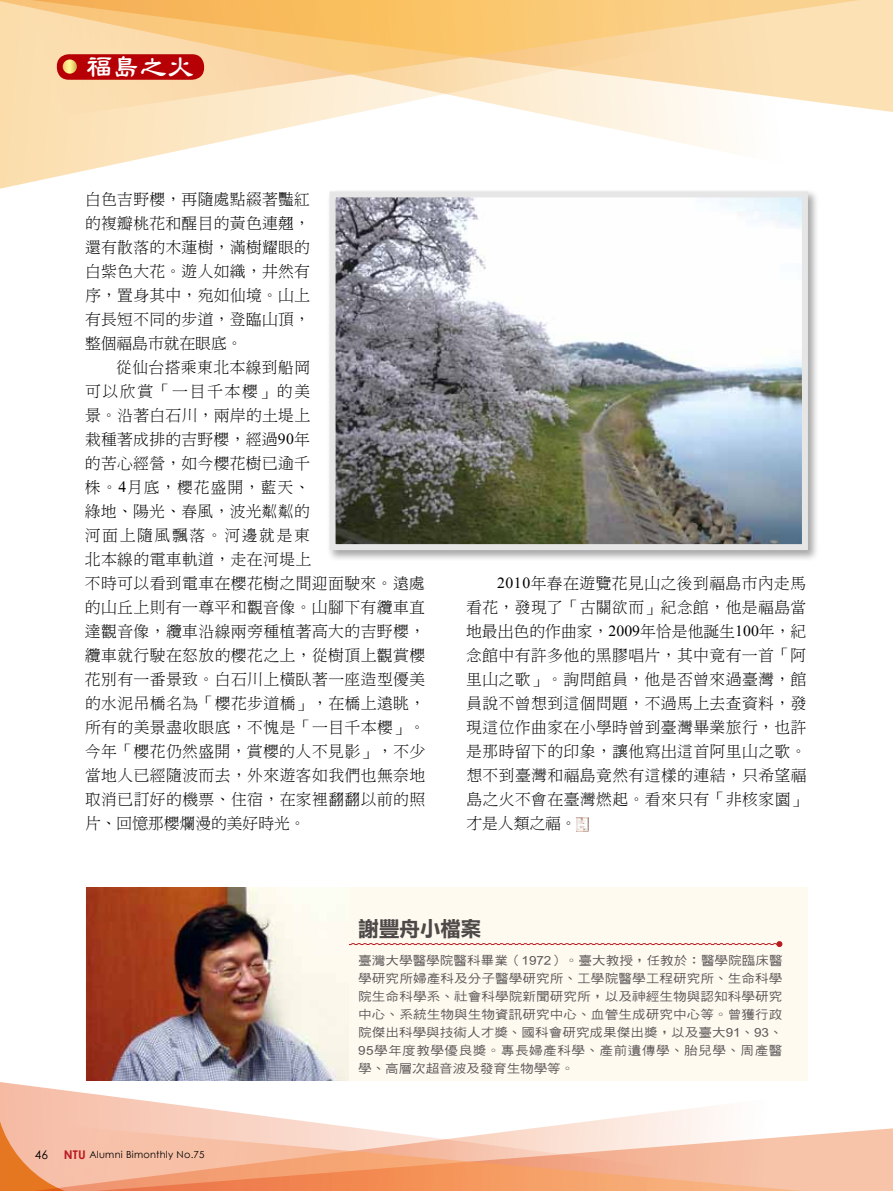
<style>
.page{position:relative;width:893px;height:1191px;background:#fff}
.page>*{position:absolute;margin:0;border:0;box-sizing:border-box;transform-origin:0 0}
.t1{font:700 27px "Jen Lei";color:#fff}
.t2{font:21px "DF Li Hei Bd HK BF";letter-spacing:-.025em;color:#4c4948}
.t3{font:15.75px/24px "DF Ming Lt HKP BF";letter-spacing:.03em;color:#000;text-align:justify}
.t4{font:12.15px/18px "DF Hei Md HKP BF";letter-spacing:.045em;color:#595757;text-align:justify;scale:1.11 1}
.t5{font:12px "Century Gothic";color:#000}
.t6{font:9.75px "Century Gothic";letter-spacing:.025em;color:#000}
.s1{font-weight:700;font-size:12px;color:#b81c22}
</style>
<div class="page">
<svg style="left:0;top:128px;width:727px;height:59px"></svg>
<svg style="left:0;top:0;width:892px;height:128px;background:#fbdcaa"></svg>
<svg style="left:0;top:1080px;width:808px;height:3px"></svg>
<svg style="left:0;top:1083px;width:722px;height:36px"></svg>
<svg style="left:0;top:1119px;width:892px;height:72px;background:#f6bfa2"></svg>
<div style="left:57px;top:54px;width:147px;height:26px;background:#b60005;border-radius:12px"></div>
<svg style="left:63px;top:59px;width:14px;height:15px"></svg>
<svg style="left:892px;top:0;width:1px;height:112px"></svg>
<svg style="left:892px;top:1128px;width:1px;height:63px"></svg>
<img style="left:576px;top:817px;width:12px;height:14px">
<div style="left:327px;top:188px;width:492px;height:373px;background:#000;opacity:.35"></div>
<img style="left:337px;top:198px;width:464px;height:345px">
<div style="left:330px;top:191px;width:478px;height:359px;border:6px solid #e6e6e6"></div>
<div style="left:85px;top:887px;width:723px;height:193px;background:#fffaf0"></div>
<svg style="left:349px;top:941px;width:433px;height:6px"></svg>
<img style="left:86px;top:887px;width:263px;height:193px">
<h1 class="t1" style="left:86px;top:53px;width:109px">福島之火</h1>
<p class="t3" style="left:85px;top:188px;width:227px">白色吉野櫻，再隨處點綴著豔紅的複瓣桃花和醒目的黃色連翹，還有散落的木蓮樹，滿樹耀眼的白紫色大花。遊人如織，井然有序，置身其中，宛如仙境。山上有長短不同的步道，登臨山頂，整個福島市就在眼底。</p>
<p class="t3" style="left:85px;top:356px;width:342px;text-align:left;text-indent:31px">從仙台搭乘東北本線到船岡<br>可以欣賞「一目千本櫻」的美<br>景。沿著白石川，兩岸的土堤上<br>栽種著成排的吉野櫻，經過 年<br>的苦心經營，如今櫻花樹已逾千<br>株。✔月底，櫻花盛開，藍天、<br>綠地、陽光、春風，波光粼粼的<br>河面上隨風飄落。河邊就是東<br>北本線的電車軌道，走在河堤上<br>不時可以看到電車在櫻花樹之間迎面駛來。遠處的山丘上則有一尊平和觀音像。山腳下有纜車直達觀音像，纜車沿線兩旁種植著高大的吉野櫻，纜車就行駛在怒放的櫻花之上，從樹頂上觀賞櫻花別有一番景致。白石川上橫臥著一座造型優美的水泥吊橋名為「櫻花步道橋」，在橋上遠眺，所有的美景盡收眼底，不愧是「一目千本櫻」。今年「櫻花仍然盛開，賞櫻的人不見影」，不少當地人已經隨波而去，外來遊客如我們也無奈地取消已訂好的機票、住宿，在家裡翻翻以前的照片、回憶那櫻爛漫的美好時光。</p>
<p class="t3" style="left:466px;top:572px;width:342px;text-indent:65px">年春在遊覽花見山之後到福島市內走馬看花，發現了「古關欲而」紀念館，他是福島當地最出色的作曲家，</p>
<p class="t3" style="left:466px;top:620px;width:342px;text-indent:293px">年，紀念館中有許多他的黑膠唱片，其中竟有一首「阿里山之歌」。詢問館員，他是否曾來過臺灣，館員說不曾想到這個問題，不過馬上去查資料，發現這位作曲家在小學時曾到臺灣畢業旅行，也許是那時留下的印象，讓他寫出這首阿里山之歌。想不到臺灣和福島竟然有這樣的連結，只希望福島之火不會在臺灣燃起。看來只有「非核家園」才是人類之福。</p>
<p class="t3" style="left:640px;top:620px;width:96px">年恰是他誕生</p>
<p class="t5" style="left:35px;top:1146px;width:15px">46</p>
<p class="t6" style="left:64px;top:1147px;width:142px"><span class="s1">NTU</span> Alumni Bimonthly No.75</p>
<h2 class="t2" style="left:358px;top:917px;width:125px">謝豐舟小檔案</h2>
<p class="t4" style="left:358px;top:952px;width:384px">臺灣大學醫學院醫科畢業（1972）。臺大教授，任教於：醫學院臨床醫學研究所婦產科及分子醫學研究所、工學院醫學工程研究所、生命科學院生命科學系、社會科學院新聞研究所，以及神經生物與認知科學研究中心、系統生物與生物資訊研究中心、血管生成研究中心等。曾獲行政院傑出科學與技術人才獎、國科會研究成果傑出獎，以及臺大91、93、95學年度教學優良獎。專長婦產科學、產前遺傳學、胎兒學、周產醫學、高層次超音波及發育生物學等。</p>
</div>
